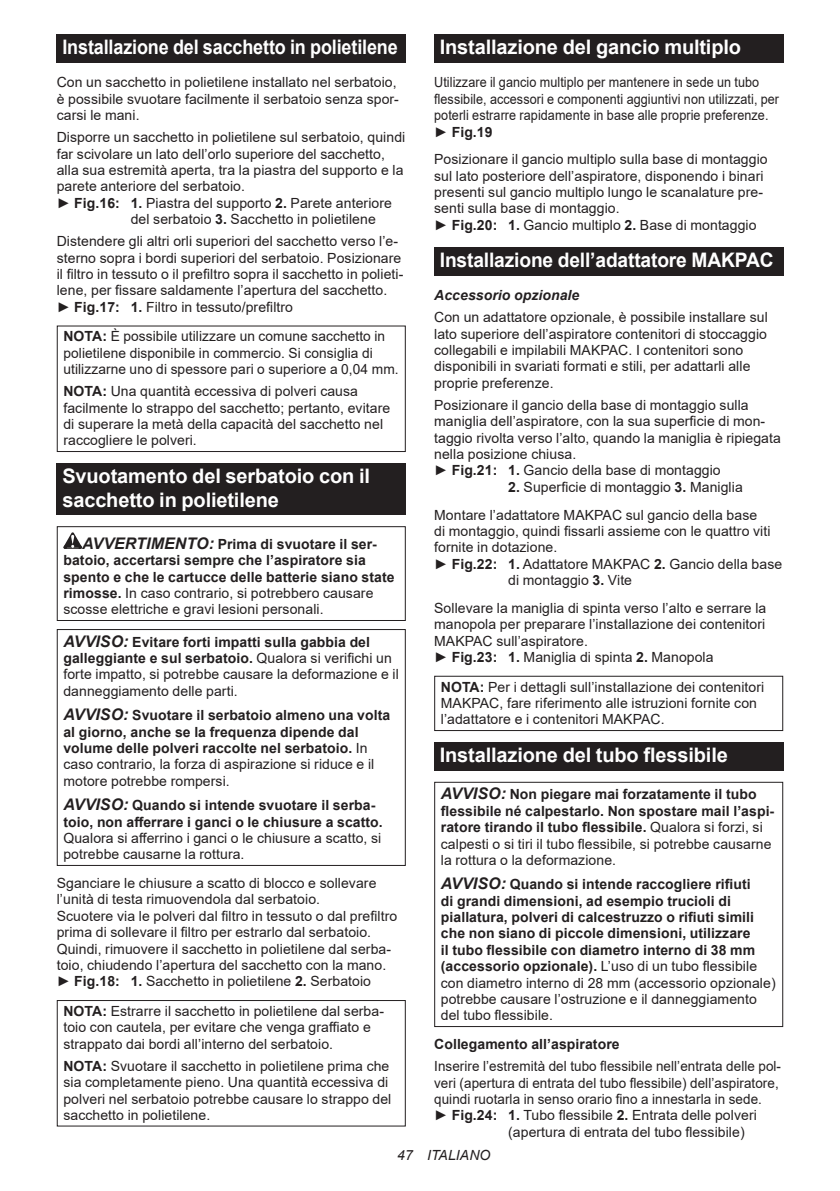
<style>
.page{position:relative;width:840px;height:1191px;background:#fff}
.page>*{position:absolute;margin:0;border:0;box-sizing:border-box;transform-origin:0 0}
.t1{font:700 20px/23.4px "Arial";letter-spacing:-.01em;color:#fff}
.t2{font:700 20px "Arial";letter-spacing:-.01em;color:#fff;scale:.9 1}
.t3{font:700 20px "Arial";letter-spacing:-.01em;color:#fff;scale:.96 1}
.t4{font:14px/16.4px "Arial";letter-spacing:.005em;color:#231f20}
.t5{font:700 14px/16.4px "Arial";letter-spacing:.005em;color:#231f20}
.t6{font:14px/16.4px "Arial";letter-spacing:.005em;color:#231f20;scale:.9 1}
.t7{font:14px "Arial";letter-spacing:.005em;color:#231f20;scale:.96 1}
.t8{font:italic 700 14px "Arial";letter-spacing:.005em;color:#231f20}
.t9{font:italic 14px "Arial";letter-spacing:.005em;color:#231f20}
.s1{font-weight:700}
.s2{font-style:italic;font-size:16px}
.s3{font-weight:400}
.s4{font-weight:700;font-style:italic;font-size:16px}
</style>
<div class="page">
<div style="left:57px;top:34px;width:348px;height:29px;background:#231f20"></div>
<div style="left:57px;top:325px;width:348px;height:127px;border:1px solid #231f20"></div>
<div style="left:57px;top:463px;width:348px;height:52px;background:#231f20"></div>
<svg style="left:63px;top:532px;width:19px;height:17px"></svg>
<div style="left:57px;top:526px;width:348px;height:95px;border:1px solid #231f20"></div>
<div style="left:57px;top:629px;width:348px;height:237px;border:1px solid #231f20"></div>
<div style="left:57px;top:1000px;width:348px;height:126px;border:1px solid #231f20"></div>
<div style="left:434px;top:34px;width:348px;height:29px;background:#231f20"></div>
<div style="left:434px;top:247px;width:348px;height:28px;background:#231f20"></div>
<div style="left:434px;top:675px;width:348px;height:56px;border:1px solid #231f20"></div>
<div style="left:434px;top:742px;width:348px;height:29px;background:#231f20"></div>
<div style="left:434px;top:781px;width:348px;height:246px;border:1px solid #231f20"></div>
<h1 class="t2" style="left:62px;top:33px;width:374px">Installazione del sacchetto in polietilene</h1>
<p class="t4" style="left:57px;top:74px;width:343px">Con un sacchetto in polietilene installato nel serbatoio, è possibile svuotare facilmente il serbatoio senza spor&shy;carsi le mani.</p>
<p class="t4" style="left:57px;top:129px;width:350px">Disporre un sacchetto in polietilene sul serbatoio, quindi</p>
<p class="t4" style="left:57px;top:145px;width:329px">far scivolare un lato dell’orlo superiore del sacchetto,</p>
<p class="t4" style="left:57px;top:162px;width:348px">alla sua estremità aperta, tra la piastra del supporto e la</p>
<p class="t4" style="left:57px;top:178px;width:190px">parete anteriore del serbatoio.</p>
<p class="t4" style="left:57px;top:195px;width:336px">► <span class="s1">Fig.16: 1.</span> Piastra del supporto <span class="s1">2.</span> Parete anteriore</p>
<p class="t4" style="left:131px;top:211px;width:246px">del serbatoio <span class="s1">3.</span> Sacchetto in polietilene</p>
<p class="t4" style="left:57px;top:233px;width:348px">Distendere gli altri orli superiori del sacchetto verso l’e&shy;sterno sopra i bordi superiori del serbatoio. Posizionare il filtro in tessuto o il prefiltro sopra il sacchetto in polieti&shy;lene, per fissare saldamente l’apertura del sacchetto. ► <span class="s1">Fig.17: 1.</span> Filtro in tessuto/prefiltro</p>
<p class="t4" style="left:63px;top:328px;width:336px"><span class="s1">NOTA:</span> È possibile utilizzare un comune sacchetto in polietilene disponibile in commercio. Si consiglia di utilizzarne uno di spessore pari o superiore a 0,04 mm.</p>
<p class="t4" style="left:63px;top:383px;width:328px"><span class="s1">NOTA:</span> Una quantità eccessiva di polveri causa facilmente lo strappo del sacchetto; pertanto, evitare di superare la metà della capacità del sacchetto nel raccogliere le polveri.</p>
<h1 class="t1" style="left:62px;top:465px;width:309px">Svuotamento del serbatoio con il sacchetto in polietilene</h1>
<p class="t5" style="left:63px;top:536px;width:332px;text-indent:19px"><span class="s2">AVVERTIMENTO:</span> Prima di svuotare il ser&shy;batoio, accertarsi sempre che l’aspiratore sia spento e che le cartucce delle batterie siano state rimosse. <span class="s3">In caso contrario, si potrebbero causare scosse elettriche e gravi lesioni personali.</span></p>
<p class="t4" style="left:63px;top:633px;width:337px"><span class="s4">AVVISO:</span> <span class="s1">Evitare forti impatti sulla gabbia del galleggiante e sul serbatoio.</span> Qualora si verifichi un forte impatto, si potrebbe causare la deformazione e il danneggiamento delle parti.</p>
<p class="t5" style="left:63px;top:707px;width:328px"><span class="s2">AVVISO:</span> Svuotare il serbatoio almeno una volta al giorno, anche se la frequenza dipende dal volume delle polveri raccolte nel serbatoio. <span class="s3">In caso contrario, la forza di aspirazione si riduce e il motore potrebbe rompersi.</span></p>
<p class="t5" style="left:63px;top:797px;width:321px"><span class="s2">AVVISO:</span> Quando si intende svuotare il serba&shy;toio, non afferrare i ganci o le chiusure a scatto.</p>
<p class="t4" style="left:63px;top:829px;width:319px">Qualora si afferrino i ganci o le chiusure a scatto, si potrebbe causarne la rottura.</p>
<p class="t4" style="left:57px;top:874px;width:342px">Sganciare le chiusure a scatto di blocco e sollevare l’unità di testa rimuovendola dal serbatoio.<br>Scuotere via le polveri dal filtro in tessuto o dal prefiltro prima di sollevare il filtro per estrarlo dal serbatoio.<br>Quindi, rimuovere il sacchetto in polietilene dal serba&shy;toio, chiudendo l’apertura del sacchetto con la mano. ► <span class="s1">Fig.18: 1.</span> Sacchetto in polietilene <span class="s1">2.</span> Serbatoio</p>
<p class="t4" style="left:63px;top:1002px;width:322px"><span class="s1">NOTA:</span> Estrarre il sacchetto in polietilene dal serba&shy;toio con cautela, per evitare che venga graffiato e strappato dai bordi all’interno del serbatoio.</p>
<p class="t4" style="left:63px;top:1057px;width:329px"><span class="s1">NOTA:</span> Svuotare il sacchetto in polietilene prima che sia completamente pieno. Una quantità eccessiva di polveri nel serbatoio potrebbe causare lo strappo del sacchetto in polietilene.</p>
<h1 class="t1" style="left:439px;top:36px;width:302px">Installazione del gancio multiplo</h1>
<p class="t6" style="left:434px;top:74px;width:384px">Utilizzare il gancio multiplo per mantenere in sede un tubo flessibile, accessori e componenti aggiuntivi non utilizzati, per poterli estrarre rapidamente in base alle proprie preferenze. ► <span class="s1">Fig.19</span></p>
<p class="t4" style="left:434px;top:151px;width:335px">Posizionare il gancio multiplo sulla base di montaggio sul lato posteriore dell’aspiratore, disponendo i binari presenti sul gancio multiplo lungo le scanalature pre&shy;senti sulla base di montaggio.<br>► <span class="s1">Fig.20: 1.</span> Gancio multiplo <span class="s1">2.</span> Base di montaggio</p>
<h1 class="t3" style="left:439px;top:246px;width:349px">Installazione dell’adattatore MAKPAC</h1>
<p class="t8" style="left:434px;top:286px;width:147px">Accessorio opzionale</p>
<p class="t4" style="left:434px;top:309px;width:335px">Con un adattatore opzionale, è possibile installare sul lato superiore dell’aspiratore contenitori di stoccaggio collegabili e impilabili MAKPAC. I contenitori sono disponibili in svariati formati e stili, per adattarli alle proprie preferenze.</p>
<p class="t4" style="left:434px;top:397px;width:348px">Posizionare il gancio della base di montaggio sulla maniglia dell’aspiratore, con la sua superficie di mon&shy;taggio rivolta verso l’alto, quando la maniglia è ripiegata nella posizione chiusa.<br>► <span class="s1">Fig.21: 1.</span> Gancio della base di montaggio</p>
<p class="t4" style="left:434px;top:473px;width:324px;line-height:27.8px;text-indent:74px"><span class="s1">2.</span> Superficie di montaggio <span class="s1">3.</span> Maniglia<br>Montare l’adattatore MAKPAC sul gancio della base</p>
<p class="t4" style="left:434px;top:523px;width:337px">di montaggio, quindi fissarli assieme con le quattro viti</p>
<p class="t4" style="left:434px;top:539px;width:125px">fornite in dotazione.</p>
<p class="t4" style="left:434px;top:555px;width:349px">► <span class="s1">Fig.22: 1.</span> Adattatore MAKPAC <span class="s1">2.</span> Gancio della base</p>
<p class="t4" style="left:508px;top:572px;width:125px">di montaggio <span class="s1">3.</span> Vite</p>
<p class="t4" style="left:434px;top:599px;width:333px">Sollevare la maniglia di spinta verso l’alto e serrare la manopola per preparare l’installazione dei contenitori MAKPAC sull’aspiratore.<br>► <span class="s1">Fig.23: 1.</span> Maniglia di spinta <span class="s1">2.</span> Manopola</p>
<p class="t4" style="left:440px;top:678px;width:325px"><span class="s1">NOTA:</span> Per i dettagli sull’installazione dei contenitori<br>MAKPAC, fare riferimento alle istruzioni fornite con l’adattatore e i contenitori MAKPAC.</p>
<h1 class="t1" style="left:439px;top:744px;width:289px">Installazione del tubo flessibile</h1>
<p class="t5" style="left:440px;top:786px;width:335px"><span class="s2">AVVISO:</span> Non piegare mai forzatamente il tubo flessibile né calpestarlo. Non spostare mail l’aspi&shy;ratore tirando il tubo flessibile. <span class="s3">Qualora si forzi, si calpesti o si tiri il tubo flessibile, si potrebbe causarne la rottura o la deformazione.</span></p>
<p class="t5" style="left:440px;top:876px;width:336px"><span class="s2">AVVISO:</span> Quando si intende raccogliere rifiuti<br>di grandi dimensioni, ad esempio trucioli di piallatura, polveri di calcestruzzo o rifiuti simili che non siano di piccole dimensioni, utilizzare<br>il tubo flessibile con diametro interno di 38 mm (accessorio opzionale). <span class="s3">L’uso di un tubo flessibile con diametro interno di 28 mm (accessorio opzionale) potrebbe causare l’ostruzione e il danneggiamento del tubo flessibile.</span></p>
<p class="t5" style="left:434px;top:1036px;width:187px">Collegamento all’aspiratore</p>
<p class="t7" style="left:434px;top:1056px;width:362px">Inserire l’estremità del tubo flessibile nell’entrata delle pol-</p>
<p class="t7" style="left:434px;top:1073px;width:360px">veri (apertura di entrata del tubo flessibile) dell’aspiratore,</p>
<p class="t7" style="left:434px;top:1089px;width:343px">quindi ruotarla in senso orario fino a innestarla in sede.</p>
<p class="t4" style="left:434px;top:1107px;width:324px">► <span class="s1">Fig.24: 1.</span> Tubo flessibile <span class="s1">2.</span> Entrata delle polveri</p>
<p class="t4" style="left:508px;top:1123px;width:238px">(apertura di entrata del tubo flessibile)</p>
<p class="t9" style="left:397px;top:1146px;width:95px">47 ITALIANO</p>
</div>
